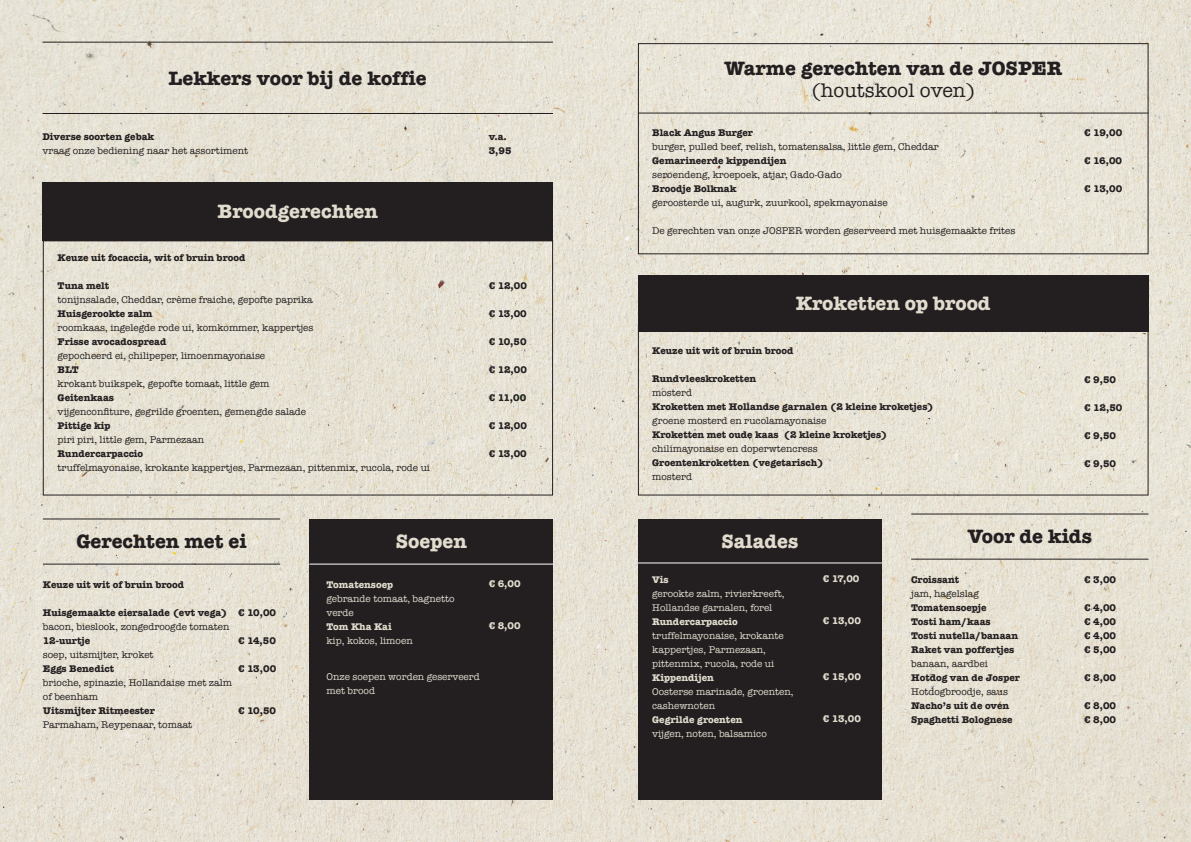
<style>
.page{position:relative;width:1191px;height:842px;background:#fff}
.page>*{position:absolute;margin:0;border:0;box-sizing:border-box;transform-origin:0 0}
.t1{font:700 20px "American Typewriter";color:#231f20}
.t2{font:700 20px "American Typewriter";color:#e1dcce}
.t3{font:20px "American Typewriter";color:#231f20}
.t4{font:10px/14px "American Typewriter";color:#231f20}
.t5{font:700 10px/14px "American Typewriter";color:#231f20}
.t6{font:10px/14px "American Typewriter";color:#e1dcce}
.t7{font:700 10px "American Typewriter";color:#e1dcce}
</style>
<div class="page">
<img style="left:0;top:0;width:1191px;height:842px">
<div style="left:309px;top:519px;width:244px;height:280px;background:#231f20"></div>
<div style="left:638px;top:519px;width:244px;height:280px;background:#231f20"></div>
<div style="left:43px;top:240px;width:510px;height:255px;border:1px solid #231f20"></div>
<div style="left:638px;top:43px;width:510px;height:211px;border:1px solid #231f20"></div>
<div style="left:43px;top:182px;width:510px;height:58px;background:#231f20"></div>
<div style="left:638px;top:276px;width:510px;height:56px;background:#231f20"></div>
<hr style="left:638px;top:113px;width:510px;height:1px;background:#231f20">
<hr style="left:43px;top:113px;width:510px;height:1px;background:#231f20">
<hr style="left:43px;top:564px;width:237px;height:1px;background:#231f20">
<hr style="left:911px;top:559px;width:237px;height:1px;background:#231f20">
<hr style="left:43px;top:42px;width:510px;height:1px;background:#231f20">
<hr style="left:43px;top:519px;width:237px;height:1px;background:#231f20">
<hr style="left:911px;top:514px;width:237px;height:1px;background:#231f20">
<hr style="left:309px;top:564px;width:244px;height:1px;background:#fff">
<hr style="left:638px;top:563px;width:244px;height:1px;background:#fff">
<h1 class="t1" style="left:169px;top:61px;width:260px">Lekkers voor bij de koffie</h1>
<p class="t5" style="left:43px;top:129px;width:113px">Diverse soorten gebak</p>
<p class="t4" style="left:43px;top:143px;width:207px">vraag onze bediening naar het assortiment</p>
<h1 class="t2" style="left:217px;top:194px;width:162px">Broodgerechten</h1>
<p class="t5" style="left:58px;top:250px;width:189px">Keuze uit focaccia, wit of bruin brood</p>
<p class="t5" style="left:58px;top:278px;width:53px">Tuna melt</p>
<p class="t4" style="left:58px;top:292px;width:257px">tonijnsalade, Cheddar, crème fraiche, gepofte paprika</p>
<p class="t5" style="left:58px;top:306px;width:96px">Huisgerookte zalm</p>
<p class="t4" style="left:58px;top:320px;width:257px">roomkaas, ingelegde rode ui, komkommer, kappertjes</p>
<p class="t5" style="left:58px;top:334px;width:110px">Frisse avocadospread</p>
<p class="t4" style="left:58px;top:348px;width:209px">gepocheerd ei, chilipeper, limoenmayonaise</p>
<p class="t5" style="left:58px;top:362px;width:23px">BLT</p>
<p class="t4" style="left:58px;top:376px;width:213px">krokant buikspek, gepofte tomaat, little gem</p>
<p class="t5" style="left:58px;top:390px;width:58px">Geitenkaas</p>
<p class="t4" style="left:58px;top:404px;width:250px">vijgenconfiture, gegrilde groenten, gemengde salade</p>
<p class="t5" style="left:58px;top:418px;width:54px">Pittige kip</p>
<p class="t4" style="left:58px;top:432px;width:148px">piri piri, little gem, Parmezaan</p>
<p class="t5" style="left:58px;top:446px;width:87px">Rundercarpaccio</p>
<p class="t4" style="left:58px;top:460px;width:374px">truffelmayonaise, krokante kappertjes, Parmezaan, pittenmix, rucola, rode ui</p>
<p class="t5" style="left:489px;top:129px;width:24px">v.a.<br>3,95</p>
<p class="t5" style="left:489px;top:278px;width:40px">€ 12,00</p>
<p class="t5" style="left:489px;top:306px;width:40px">€ 13,00</p>
<p class="t5" style="left:489px;top:334px;width:39px">€ 10,50</p>
<p class="t5" style="left:489px;top:362px;width:40px">€ 12,00</p>
<p class="t5" style="left:489px;top:390px;width:39px">€ 11,00</p>
<p class="t5" style="left:489px;top:418px;width:40px">€ 12,00</p>
<p class="t5" style="left:489px;top:446px;width:40px">€ 13,00</p>
<h1 class="t1" style="left:724px;top:51px;width:339px">Warme gerechten van de JOSPER</h1>
<h1 class="t3" style="left:811px;top:75px;width:165px">(houtskool oven)</h1>
<p class="t5" style="left:652px;top:125px;width:102px">Black Angus Burger</p>
<p class="t4" style="left:652px;top:139px;width:288px">burger, pulled beef, relish, tomatensalsa, little gem, Cheddar</p>
<p class="t5" style="left:652px;top:153px;width:136px">Gemarineerde kippendijen</p>
<p class="t4" style="left:652px;top:167px;width:191px">seroendeng, kroepoek, atjar, Gado-Gado</p>
<p class="t5" style="left:652px;top:181px;width:86px">Broodje Bolknak</p>
<p class="t4" style="left:652px;top:195px;width:237px">geroosterde ui, augurk, zuurkool, spekmayonaise</p>
<p class="t4" style="left:652px;top:223px;width:364px">De gerechten van onze JOSPER worden geserveerd met huisgemaakte frites</p>
<p class="t5" style="left:1084px;top:125px;width:40px">€ 19,00</p>
<p class="t5" style="left:1084px;top:153px;width:39px">€ 16,00</p>
<p class="t5" style="left:1084px;top:181px;width:40px">€ 13,00</p>
<h1 class="t2" style="left:795px;top:286px;width:196px">Kroketten op brood</h1>
<p class="t5" style="left:652px;top:343px;width:143px">Keuze uit wit of bruin brood</p>
<p class="t5" style="left:652px;top:371px;width:105px">Rundvleeskroketten</p>
<p class="t4" style="left:652px;top:386px;width:41px">mosterd</p>
<p class="t5" style="left:652px;top:399px;width:283px">Kroketten met Hollandse garnalen (2 kleine kroketjes)</p>
<p class="t4" style="left:652px;top:414px;width:176px">groene mosterd en rucolamayonaise</p>
<p class="t5" style="left:652px;top:427px;width:237px">Kroketten met oude kaas (2 kleine kroketjes)</p>
<p class="t4" style="left:652px;top:442px;width:167px">chilimayonaise en doperwtencress</p>
<p class="t5" style="left:652px;top:455px;width:173px">Groentenkroketten (vegetarisch)</p>
<p class="t4" style="left:652px;top:470px;width:41px">mosterd</p>
<p class="t5" style="left:1084px;top:372px;width:33px">€ 9,50</p>
<p class="t5" style="left:1084px;top:400px;width:40px">€ 12,50</p>
<p class="t5" style="left:1084px;top:428px;width:33px">€ 9,50</p>
<p class="t5" style="left:1084px;top:456px;width:33px">€ 9,50</p>
<h1 class="t1" style="left:76px;top:524px;width:172px">Gerechten met ei</h1>
<h1 class="t1" style="left:967px;top:519px;width:126px">Voor de kids</h1>
<h1 class="t2" style="left:396px;top:524px;width:72px">Soepen</h1>
<h1 class="t2" style="left:721px;top:524px;width:78px">Salades</h1>
<p class="t5" style="left:43px;top:577px;width:143px">Keuze uit wit of bruin brood</p>
<p class="t5" style="left:43px;top:605px;width:186px">Huisgemaakte eiersalade (evt vega)</p>
<p class="t4" style="left:43px;top:620px;width:188px">bacon, bieslook, zongedroogde tomaten</p>
<p class="t5" style="left:43px;top:633px;width:49px">12-uurtje</p>
<p class="t4" style="left:43px;top:648px;width:112px">soep, uitsmijter, kroket</p>
<p class="t5" style="left:43px;top:661px;width:73px">Eggs Benedict</p>
<p class="t4" style="left:43px;top:676px;width:191px">brioche, spinazie, Hollandaise met zalm of beenham</p>
<p class="t5" style="left:43px;top:703px;width:113px">Uitsmijter Ritmeester</p>
<p class="t4" style="left:43px;top:718px;width:151px">Parmaham, Reypenaar, tomaat</p>
<p class="t5" style="left:238px;top:605px;width:39px">€ 10,00</p>
<p class="t5" style="left:238px;top:633px;width:39px">€ 14,50</p>
<p class="t5" style="left:238px;top:661px;width:40px">€ 13,00</p>
<p class="t5" style="left:238px;top:703px;width:39px">€ 10,50</p>
<p class="t7" style="left:326px;top:576px;width:68px">Tomatensoep</p>
<p class="t6" style="left:326px;top:591px;width:129px">gebrande tomaat, bagnetto verde</p>
<p class="t7" style="left:326px;top:618px;width:67px">Tom Kha Kai</p>
<p class="t6" style="left:326px;top:633px;width:88px">kip, kokos, limoen</p>
<p class="t7" style="left:489px;top:575px;width:33px">€ 6,00</p>
<p class="t7" style="left:489px;top:617px;width:33px">€ 8,00</p>
<p class="t6" style="left:326px;top:669px;width:155px">Onze soepen worden geserveerd met brood</p>
<p class="t7" style="left:652px;top:571px;width:18px">Vis</p>
<p class="t6" style="left:652px;top:586px;width:134px">gerookte zalm, rivierkreeft,<br>Hollandse garnalen, forel</p>
<p class="t7" style="left:652px;top:613px;width:87px">Rundercarpaccio</p>
<p class="t6" style="left:652px;top:628px;width:133px">truffelmayonaise, krokante kappertjes, Parmezaan, pittenmix, rucola, rode ui</p>
<p class="t7" style="left:652px;top:669px;width:63px">Kippendijen</p>
<p class="t6" style="left:652px;top:684px;width:143px">Oosterse marinade, groenten, cashewnoten</p>
<p class="t7" style="left:652px;top:711px;width:92px">Gegrilde groenten</p>
<p class="t6" style="left:652px;top:726px;width:116px">vijgen, noten, balsamico</p>
<p class="t7" style="left:823px;top:570px;width:38px">€ 17,00</p>
<p class="t7" style="left:823px;top:612px;width:40px">€ 13,00</p>
<p class="t7" style="left:823px;top:668px;width:40px">€ 15,00</p>
<p class="t7" style="left:823px;top:710px;width:40px">€ 13,00</p>
<p class="t5" style="left:911px;top:573px;width:49px">Croissant</p>
<p class="t4" style="left:911px;top:587px;width:69px">jam, hagelslag</p>
<p class="t5" style="left:911px;top:601px;width:108px">Tomatensoepje<br>Tosti ham/kaas<br>Tosti nutella/banaan<br>Raket van poffertjes</p>
<p class="t4" style="left:911px;top:657px;width:78px">banaan, aardbei</p>
<p class="t5" style="left:911px;top:671px;width:110px">Hotdog van de Josper</p>
<p class="t4" style="left:911px;top:685px;width:98px">Hotdogbroodje, saus</p>
<p class="t5" style="left:911px;top:699px;width:103px">Nacho’s uit de oven<br>Spaghetti Bolognese</p>
<p class="t5" style="left:1084px;top:572px;width:33px">€ 3,00</p>
<p class="t5" style="left:1084px;top:600px;width:33px;text-align:justify">€ 4,00 € 4,00 € 4,00 € 5,00</p>
<p class="t5" style="left:1084px;top:670px;width:33px">€ 8,00</p>
<p class="t5" style="left:1084px;top:698px;width:33px">€ 8,00 € 8,00</p>
</div>
